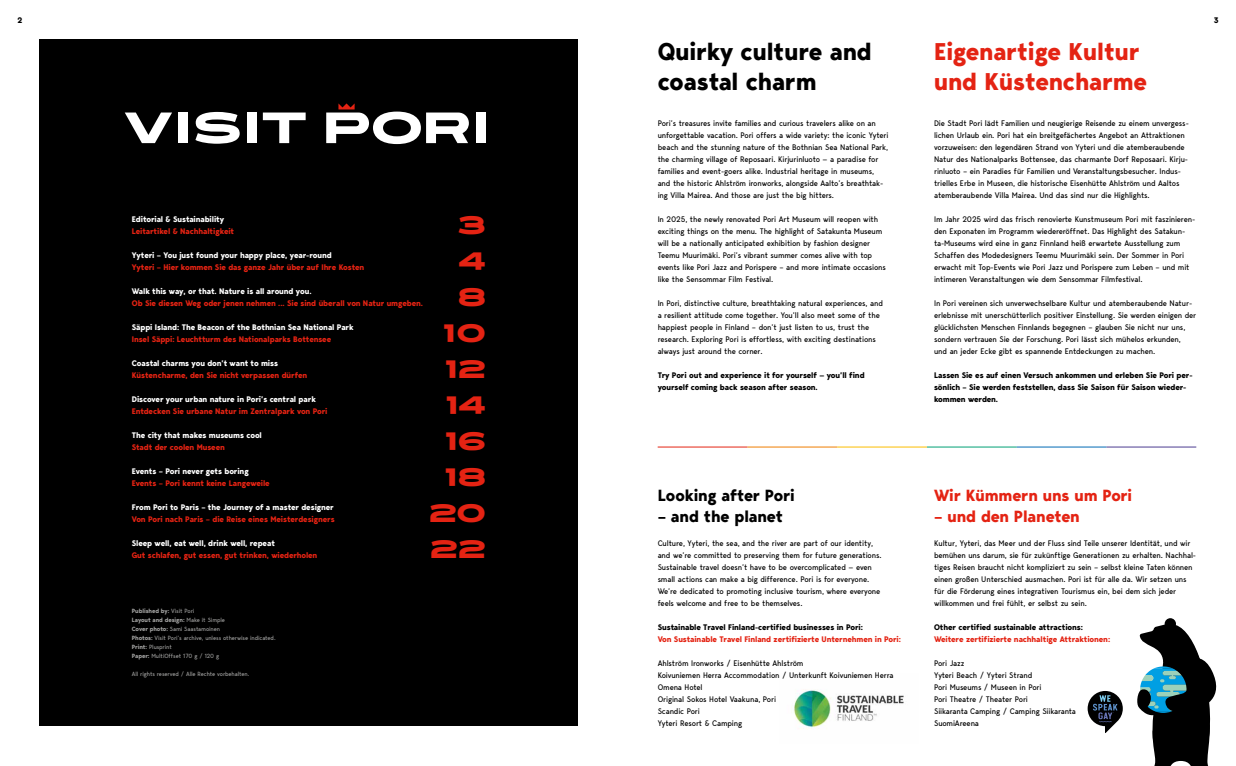
<style>
.page{position:relative;width:1236px;height:766px;background:#fff}
.page>*{position:absolute;margin:0;border:0;box-sizing:border-box;transform-origin:0 0}
.t1{font:700 25px/36px "PORI Sans";letter-spacing:-.02em;color:#e42313;text-align:right}
.t2{font:700 24px/30px "Bergen Text";letter-spacing:-.005em;color:#e42313}
.t3{font:700 24px/30px "Bergen Text";letter-spacing:-.01em;color:#000}
.t4{font:700 16px "Bergen Text";letter-spacing:-.01em;color:#e42313}
.t5{font:700 16px "Bergen Text";letter-spacing:-.01em;color:#000}
.t6{font:8px/12px "Bergen Text";letter-spacing:-.02em;color:#000}
.t7{font:700 8px "Bergen Text";letter-spacing:-.015em;color:#e42313}
.t8{font:700 8px "Bergen Text";letter-spacing:-.015em;color:#fff}
.t9{font:700 8px/12px "Bergen Text";letter-spacing:-.015em;color:#000}
.t10{font:6px/9px "Bergen Text";letter-spacing:-.02em;color:#9d9d9c}
.s1{font-weight:700}
</style>
<div class="page">
<img style="left:794px;top:690px;width:110px;height:39px">
<div style="left:40px;top:40px;width:538px;height:686px;background:#000"></div>
<div style="left:476px;top:112px;width:10px;height:31px;background:#fff"></div>
<svg style="left:326px;top:103px;width:143px;height:41px"></svg>
<div style="left:178px;top:112px;width:10px;height:31px;background:#fff"></div>
<div style="left:247px;top:112px;width:10px;height:31px;background:#fff"></div>
<svg style="left:263px;top:112px;width:43px;height:31px"></svg>
<svg style="left:125px;top:112px;width:47px;height:31px"></svg>
<svg style="left:195px;top:112px;width:45px;height:32px"></svg>
<hr style="left:658px;top:446px;width:89px;height:1px;background:#e42313">
<hr style="left:747px;top:446px;width:90px;height:1px;background:#ef7d00">
<hr style="left:837px;top:446px;width:90px;height:1px;background:#fcbd00">
<hr style="left:927px;top:446px;width:90px;height:1px;background:#00a174">
<hr style="left:1017px;top:446px;width:89px;height:1px;background:#0069b4">
<hr style="left:1106px;top:446px;width:90px;height:1px;background:#4c3c90">
<svg style="left:1137px;top:618px;width:80px;height:147px"></svg>
<svg style="left:1088px;top:691px;width:35px;height:42px"></svg>
<p class="t9" style="left:17px;top:14px;width:6px">2</p>
<p class="t9" style="left:1214px;top:14px;width:6px">3</p>
<p class="t8" style="left:132px;top:213px;width:94px">Editorial &amp; Sustainability</p>
<p class="t7" style="left:132px;top:225px;width:104px">Leitartikel &amp; Nachhaltigkeit</p>
<p class="t8" style="left:132px;top:249px;width:202px">Yyteri – You just found your happy place, year-round</p>
<p class="t7" style="left:132px;top:261px;width:234px">Yyteri – Hier kommen Sie das ganze Jahr über auf Ihre Kosten</p>
<p class="t8" style="left:132px;top:285px;width:181px">Walk this way, or that. Nature is all around you.</p>
<p class="t7" style="left:132px;top:297px;width:293px">Ob Sie diesen Weg oder jenen nehmen ... Sie sind überall von Natur umgeben.</p>
<p class="t8" style="left:132px;top:321px;width:223px">Säppi Island: The Beacon of the Bothnian Sea National Park</p>
<p class="t7" style="left:132px;top:333px;width:201px">Insel Säppi: Leuchtturm des Nationalparks Bottensee</p>
<p class="t8" style="left:132px;top:357px;width:148px">Coastal charms you don’t want to miss</p>
<p class="t7" style="left:132px;top:369px;width:177px">Küstencharme, den Sie nicht verpassen dürfen</p>
<p class="t8" style="left:132px;top:393px;width:186px">Discover your urban nature in Pori’s central park</p>
<p class="t7" style="left:132px;top:405px;width:197px">Entdecken Sie urbane Natur im Zentralpark von Pori</p>
<p class="t8" style="left:132px;top:429px;width:132px">The city that makes museums cool</p>
<p class="t7" style="left:132px;top:441px;width:95px">Stadt der coolen Museen</p>
<p class="t8" style="left:132px;top:465px;width:118px">Events – Pori never gets boring</p>
<p class="t7" style="left:132px;top:477px;width:139px">Events – Pori kennt keine Langeweile</p>
<h1 class="t1" style="left:443px;top:207px;width:45px">3<br>4<br>8<br>10<br>12<br>14<br>16</h1>
<h1 class="t1" style="left:444px;top:459px;width:43px">18</h1>
<p class="t8" style="left:132px;top:501px;width:204px">From Pori to Paris – the Journey of a master designer</p>
<p class="t7" style="left:132px;top:513px;width:204px">Von Pori nach Paris – die Reise eines Meisterdesigners</p>
<p class="t8" style="left:132px;top:537px;width:145px">Sleep well, eat well, drink well, repeat</p>
<p class="t7" style="left:132px;top:549px;width:187px">Gut schlafen, gut essen, gut trinken, wiederholen</p>
<p class="t10" style="left:132px;top:606px;width:145px"><span class="s1">Published by:</span> Visit Pori<br><span class="s1">Layout and design:</span> Make it Simple<br><span class="s1">Cover photo:</span> Sami Saastamoinen<br><span class="s1">Photos:</span> Visit Pori’s archive, unless otherwise indicated.<br><span class="s1">Print:</span> Plusprint<br><span class="s1">Paper:</span> MultiOffset 170 g / 120 g</p>
<p class="t10" style="left:132px;top:669px;width:119px">All rights reserved / Alle Rechte vorbehalten.</p>
<h1 class="t1" style="left:429px;top:495px;width:59px">20</h1>
<h1 class="t1" style="left:430px;top:531px;width:57px">22</h1>
<h2 class="t3" style="left:658px;top:36px;width:216px">Quirky culture and coastal charm</h2>
<h2 class="t2" style="left:934px;top:36px;width:215px">Eigenartige Kultur und Küstencharme</h2>
<p class="t6" style="left:658px;top:117px;width:232px">Pori’s treasures invite families and curious travelers alike on an unforgettable vacation. Pori offers a wide variety: the iconic Yyteri beach and the stunning nature of the Bothnian Sea National Park, the charming village of Reposaari. Kirjurinluoto — a paradise for families and event-goers alike. Industrial heritage in museums, and the historic Ahlström ironworks, alongside Aalto’s breathtak&shy;ing Villa Mairea. And those are just the big hitters.</p>
<p class="t6" style="left:658px;top:213px;width:230px">In 2025, the newly renovated Pori Art Museum will reopen with exciting things on the menu. The highlight of Satakunta Museum will be a nationally anticipated exhibition by fashion designer Teemu Muurimäki. Pori’s vibrant summer comes alive with top events like Pori Jazz and Porispere – and more intimate occasions like the Sensommar Film Festival.</p>
<p class="t6" style="left:658px;top:297px;width:227px">In Pori, distinctive culture, breathtaking natural experiences, and a resilient attitude come together. You’ll also meet some of the happiest people in Finland – don’t just listen to us, trust the research. Exploring Pori is effortless, with exciting destinations always just around the corner.</p>
<p class="t9" style="left:658px;top:369px;width:208px">Try Pori out and experience it for yourself — you’ll find yourself coming back season after season.</p>
<h3 class="t5" style="left:658px;top:484px;width:139px">Looking after Pori</h3>
<h3 class="t5" style="left:658px;top:505px;width:127px">– and the planet</h3>
<p class="t6" style="left:934px;top:117px;width:256px">Die Stadt Pori lädt Familien und neugierige Reisende zu einem unvergess&shy;lichen Urlaub ein. Pori hat ein breitgefächertes Angebot an Attraktionen vorzuweisen: den legendären Strand von Yyteri und die atemberaubende Natur des Nationalparks Bottensee, das charmante Dorf Reposaari. Kirju&shy;rinluoto – ein Paradies für Familien und Veranstaltungsbesucher. Indus&shy;trielles Erbe in Museen, die historische Eisenhütte Ahlström und Aaltos atemberaubende Villa Mairea. Und das sind nur die Highlights.</p>
<p class="t6" style="left:934px;top:213px;width:263px">Im Jahr 2025 wird das frisch renovierte Kunstmuseum Pori mit faszinieren&shy;den Exponaten im Programm wiedereröffnet. Das Highlight des Satakun&shy;ta-Museums wird eine in ganz Finnland heiß erwartete Ausstellung zum Schaffen des Modedesigners Teemu Muurimäki sein. Der Sommer in Pori erwacht mit Top-Events wie Pori Jazz und Porispere zum Leben – und mit intimeren Veranstaltungen wie dem Sensommar Filmfestival.</p>
<p class="t6" style="left:934px;top:297px;width:264px">In Pori vereinen sich unverwechselbare Kultur und atemberaubende Natur&shy;erlebnisse mit unerschütterlich positiver Einstellung. Sie werden einigen der glücklichsten Menschen Finnlands begegnen – glauben Sie nicht nur uns, sondern vertrauen Sie der Forschung. Pori lässt sich mühelos erkunden,<br>und an jeder Ecke gibt es spannende Entdeckungen zu machen.</p>
<p class="t9" style="left:934px;top:369px;width:260px">Lassen Sie es auf einen Versuch ankommen und erleben Sie Pori per&shy;sönlich – Sie werden feststellen, dass Sie Saison für Saison wieder&shy;kommen werden.</p>
<h3 class="t4" style="left:934px;top:484px;width:200px">Wir Kümmern uns um Pori</h3>
<h3 class="t4" style="left:934px;top:505px;width:147px">– und den Planeten</h3>
<p class="t6" style="left:658px;top:537px;width:225px">Culture, Yyteri, the sea, and the river are part of our identity, and we’re committed to preserving them for future generations.<br>Sustainable travel doesn’t have to be overcomplicated — even small actions can make a big difference. Pori is for everyone.<br>We’re dedicated to promoting inclusive tourism, where everyone feels welcome and free to be themselves.</p>
<p class="t6" style="left:934px;top:537px;width:264px">Kultur, Yyteri, das Meer und der Fluss sind Teile unserer Identität, und wir bemühen uns darum, sie für zukünftige Generationen zu erhalten. Nachhal&shy;tiges Reisen braucht nicht kompliziert zu sein – selbst kleine Taten können einen großen Unterschied ausmachen. Pori ist für alle da. Wir setzen uns für die Förderung eines integrativen Tourismus ein, bei dem sich jeder willkommen und frei fühlt, er selbst zu sein.</p>
<p class="t9" style="left:934px;top:621px;width:150px">Other certified sustainable attractions:</p>
<p class="t7" style="left:934px;top:633px;width:178px">Weitere zertifizierte nachhaltige Attraktionen:</p>
<p class="t6" style="left:934px;top:657px;width:143px">Pori Jazz<br>Yyteri Beach / Yyteri Strand<br>Pori Museums / Museen in Pori<br>Pori Theatre / Theater Pori<br>Siikaranta Camping / Camping Siikaranta<br>SuomiAreena</p>
<p class="t9" style="left:658px;top:621px;width:207px">Sustainable Travel Finland-certified businesses in Pori:</p>
<p class="t7" style="left:658px;top:633px;width:245px">Von Sustainable Travel Finland zertifizierte Unternehmen in Pori:</p>
<p class="t6" style="left:658px;top:657px;width:237px">Ahlström Ironworks / Eisenhütte Ahlström<br>Koivuniemen Herra Accommodation / Unterkunft Koivuniemen Herra<br>Omena Hotel<br>Original Sokos Hotel Vaakuna, Pori<br>Scandic Pori<br>Yyteri Resort &amp; Camping</p>
</div>
